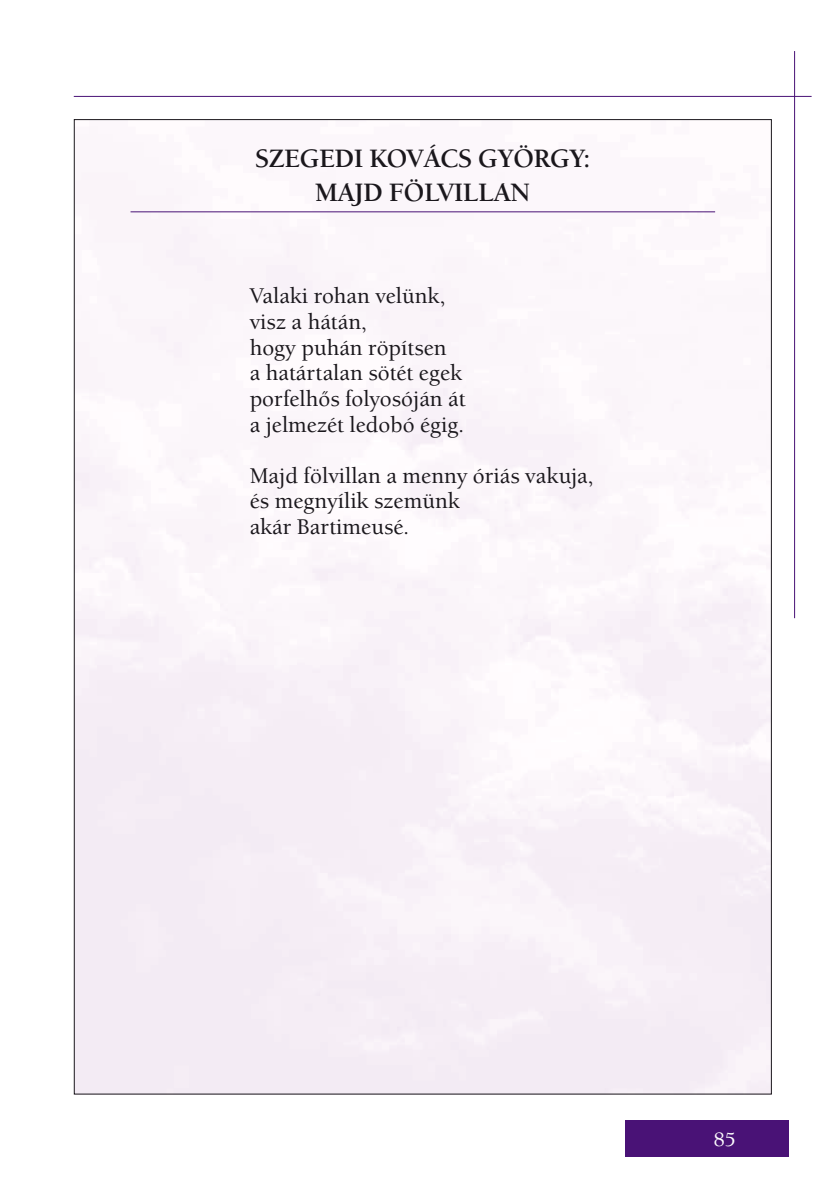
<style>
.page{position:relative;width:840px;height:1191px;background:#fff}
.page>*{position:absolute;margin:0;border:0;box-sizing:border-box;transform-origin:0 0}
.t1{font:700 26px/34px "Berkeley Old Sty Itc TEE";color:#1a171c;text-align:center}
.t2{font:500 22px/25.6px "Berkeley Old Sty Itc TEE";color:#1a171c}
.t3{font:500 20px "Berkeley Old Sty Itc TEE";color:#fff}
</style>
<div class="page">
<img style="left:76px;top:165px;width:693px;height:927px">
<div style="left:624px;top:1120px;width:164px;height:37px;background:#491276"></div>
<hr style="left:74px;top:96px;width:737px;height:1px;background:#491276">
<hr style="left:793px;top:51px;width:1px;height:567px;background:#491276">
<hr style="left:130px;top:211px;width:584px;height:1px;background:#491276">
<p class="t1" style="left:255px;top:141px;width:337px">SZEGEDI KOVÁCS GYÖRGY:<br>MAJD FÖLVILLAN</p>
<p class="t2" style="left:249px;top:283px;width:217px">Valaki rohan velünk, visz a hátán,<br>hogy puhán röpítsen<br>a határtalan sötét egek porfelhős folyosóján át a jelmezét ledobó égig.</p>
<p class="t2" style="left:249px;top:463px;width:345px">Majd fölvillan a menny óriás vakuja, és megnyílik szemünk<br>akár Bartimeusé.</p>
<p class="t3" style="left:713px;top:1128px;width:24px">85</p>
</div>
